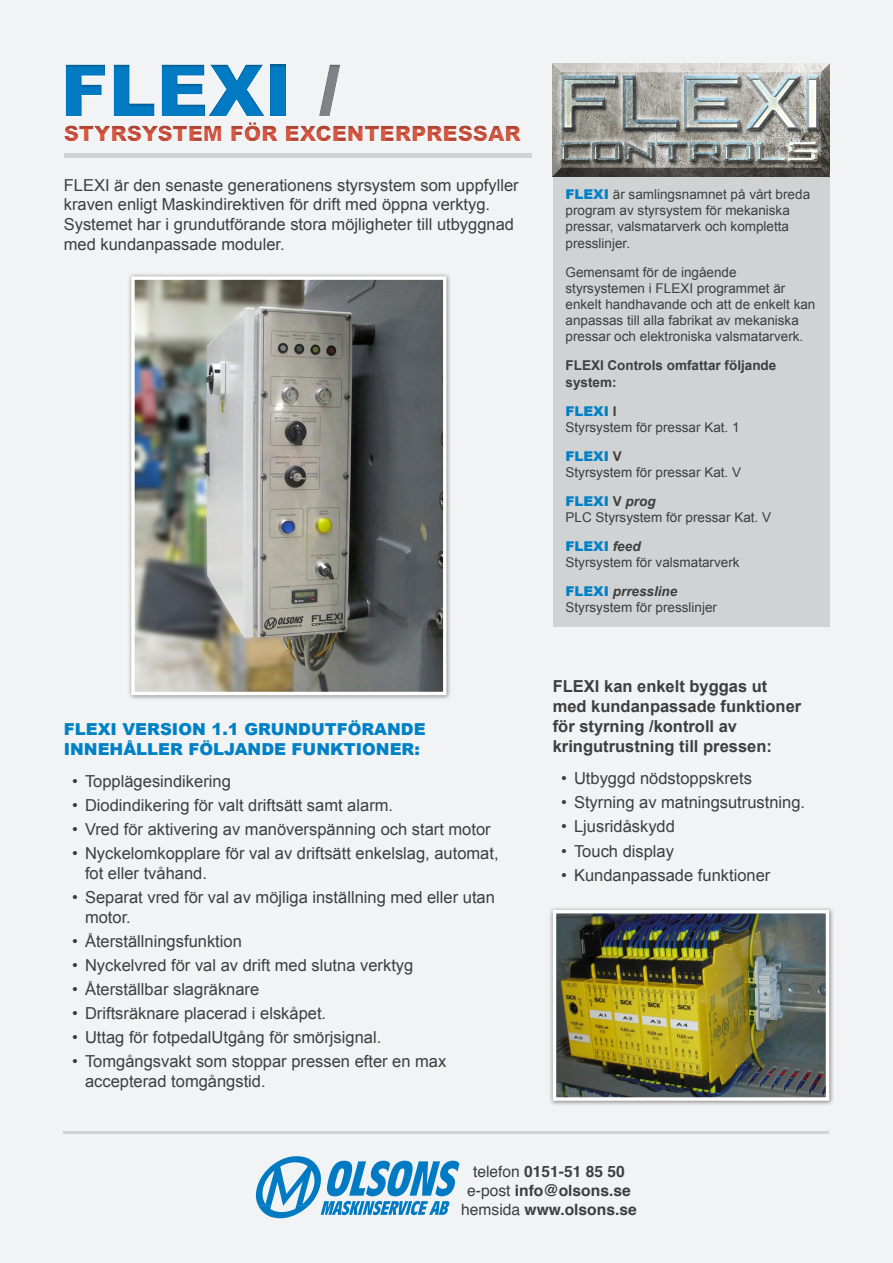
<style>
.page{position:relative;width:893px;height:1263px;background:#f2f3f4}
.page>*{position:absolute;margin:0;border:0;box-sizing:border-box;transform-origin:0 0}
.t1{font:900 72px "Arial";color:#007ac2}
.t2{font:900 21px "Arial";color:#d95842}
.t3{font:16.5px/19.8px "Arial";color:#3e3e3f}
.t4{font:700 16.5px/19.8px "Arial";color:#3e3e3f}
.t5{font:900 16.5px/19.8px "Arial";color:#0081c6}
.t6{font:700 15.6px "Helvetica";color:#3e3e3f}
.t7{font:13.5px/16.2px "Arial";color:#3e3e3f}
.t8{font:700 13.5px/16.2px "Arial";color:#3e3e3f}
.s1{font-weight:700;font-style:italic;color:#808285}
.s2{font-weight:900;color:#0081c6}
.s3{font-weight:700}
.s4{font-weight:700;font-style:italic}
.s5{font-weight:400}
</style>
<div class="page">
<svg style="left:256px;top:1156px;width:203px;height:63px"></svg>
<hr style="left:64px;top:153px;width:467px;height:4px;background:#d1d2d4">
<div style="left:553px;top:176px;width:276px;height:451px;background:#d1d2d4"></div>
<hr style="left:64px;top:1131px;width:765px;height:2px;background:#d1d2d4">
<img style="left:553px;top:64px;width:276px;height:112px">
<div style="left:49px;top:37px;width:556px;height:114px;background:#231f20;opacity:.25"></div>
<div style="left:127px;top:272px;width:324px;height:428px;background:#231f20;opacity:.5"></div>
<img style="left:135px;top:280px;width:307px;height:411px">
<div style="left:131px;top:276px;width:315px;height:419px;border:3px solid #fff"></div>
<div style="left:548px;top:906px;width:286px;height:200px;background:#231f20;opacity:.5"></div>
<img style="left:557px;top:914px;width:268px;height:183px">
<div style="left:553px;top:910px;width:276px;height:191px;border:3px solid #fff"></div>
<h1 class="t1" style="left:60px;top:38px;width:278px">FLEXI <span class="s1">I</span></h1>
<p class="t2" style="left:64px;top:119px;width:458px">STYRSYSTEM FÖR EXCENTERPRESSAR</p>
<p class="t3" style="left:64px;top:175px;width:456px">FLEXI är den senaste generationens styrsystem som uppfyller kraven enligt Maskindirektiven för drift med öppna verktyg.<br>Systemet har i grundutförande stora möjligheter till utbyggnad med kundanpassade moduler.</p>
<p class="t7" style="left:566px;top:186px;width:246px"><span class="s2">FLEXI</span> är samlingsnamnet på vårt breda program av styrsystem för mekaniska pressar, valsmatarverk och kompletta presslinjer.</p>
<p class="t7" style="left:566px;top:264px;width:251px">Gemensamt för de ingående styrsystemen i FLEXI programmet är enkelt handhavande och att de enkelt kan anpassas till alla fabrikat av mekaniska pressar och elektroniska valsmatarverk.</p>
<p class="t8" style="left:566px;top:358px;width:212px">FLEXI Controls omfattar följande system:</p>
<p class="t7" style="left:566px;top:403px;width:176px"><span class="s2">FLEXI</span> <span class="s3">I<br></span>Styrsystem för pressar Kat. 1</p>
<p class="t7" style="left:566px;top:448px;width:177px"><span class="s2">FLEXI</span> <span class="s3">V<br></span>Styrsystem för pressar Kat. V</p>
<p class="t7" style="left:566px;top:493px;width:207px"><span class="s2">FLEXI</span> <span class="s3">V</span> <span class="s4">prog<br></span>PLC Styrsystem för pressar Kat. V</p>
<p class="t7" style="left:566px;top:538px;width:176px"><span class="s2">FLEXI</span> <span class="s4">feed<br></span>Styrsystem för valsmatarverk</p>
<p class="t7" style="left:566px;top:583px;width:153px"><span class="s2">FLEXI</span> <span class="s4">prressline<br></span>Styrsystem för presslinjer</p>
<p class="t5" style="left:64px;top:718px;width:363px">FLEXI VERSION 1.1 GRUNDUTFÖRANDE<br>INNEHÅLLER FÖLJANDE FUNKTIONER:</p>
<p class="t3" style="left:72px;top:771px;width:160px">• Topplägesindikering</p>
<p class="t3" style="left:72px;top:796px;width:322px">• Diodindikering för valt driftsätt samt alarm.</p>
<p class="t3" style="left:72px;top:820px;width:420px">• Vred för aktivering av manöverspänning och start motor</p>
<p class="t3" style="left:85px;top:844px;width:415px;text-indent:-13px">• Nyckelomkopplare för val av driftsätt enkelslag, automat, fot eller tvåhand.</p>
<p class="t3" style="left:85px;top:887px;width:411px;text-indent:-13px">• Separat vred för val av möjliga inställning med eller utan motor.</p>
<p class="t3" style="left:72px;top:931px;width:171px">• Återställningsfunktion</p>
<p class="t3" style="left:72px;top:955px;width:343px">• Nyckelvred för val av drift med slutna verktyg</p>
<p class="t3" style="left:72px;top:979px;width:188px">• Återställbar slagräknare</p>
<p class="t3" style="left:72px;top:1003px;width:255px">• Driftsräknare placerad i elskåpet.</p>
<p class="t3" style="left:72px;top:1028px;width:310px">• Uttag för fotpedalUtgång för smörjsignal.</p>
<p class="t3" style="left:85px;top:1052px;width:363px;text-indent:-13px">• Tomgångsvakt som stoppar pressen efter en max accepterad tomgångstid.</p>
<p class="t4" style="left:553px;top:677px;width:250px">FLEXI kan enkelt byggas ut med kundanpassade funktioner för styrning /kontroll av kringutrustning till pressen:</p>
<p class="t3" style="left:561px;top:769px;width:192px">• Utbyggd nödstoppskrets</p>
<p class="t3" style="left:561px;top:793px;width:245px">• Styrning av matningsutrustning.</p>
<p class="t3" style="left:561px;top:817px;width:115px">• Ljusridåskydd</p>
<p class="t3" style="left:561px;top:841px;width:114px">• Touch display</p>
<p class="t3" style="left:561px;top:865px;width:211px">• Kundanpassade funktioner</p>
<p class="t6" style="left:473px;top:1159px;width:153px"><span class="s5">telefon</span> 0151-51 85 50</p>
<p class="t6" style="left:467px;top:1178px;width:165px"><span class="s5">e-post</span> info@olsons.se</p>
<p class="t6" style="left:461px;top:1196px;width:177px"><span class="s5">hemsida</span> www.olsons.se</p>
</div>
